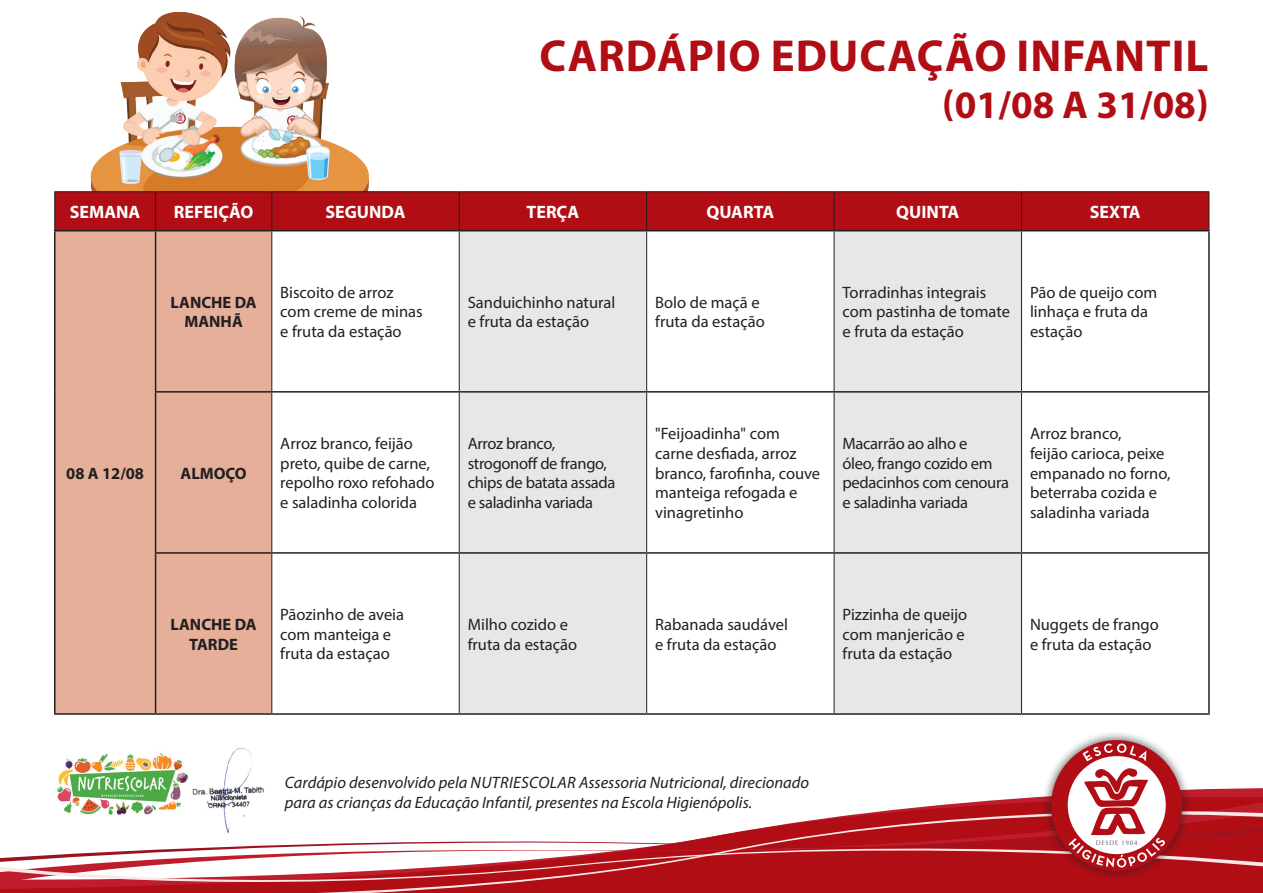
<style>
.page{position:relative;width:1263px;height:893px;background:#fff}
.page>*{position:absolute;margin:0;border:0;box-sizing:border-box;transform-origin:0 0}
.t1{font:700 45px "Myriad Pro";letter-spacing:.02em;color:#b00d15}
.t2{font:700 39px "Myriad Pro";color:#b00d15}
.t3{font:700 18px "Myriad Pro";color:#fff}
.t4{font:16.5px/19.8px "Myriad Pro";color:#231f20}
.t5{font:16.5px/19.8px "Myriad Pro";letter-spacing:-.02em;color:#231f20}
.t6{font:italic 16.5px/19.8px "Myriad Pro";color:#231f20}
.t7{font:700 16.5px/19.8px "Myriad Pro";color:#231f20;text-align:center}
</style>
<div class="page">
<img style="left:58px;top:753px;width:130px;height:33px">
<img style="left:224px;top:748px;width:28px;height:38px">
<img style="left:90px;top:11px;width:279px;height:180px">
<svg style="left:57px;top:789px;width:1206px;height:7px"></svg>
<svg style="left:0;top:796px;width:1263px;height:97px"></svg>
<div style="left:1042px;top:731px;width:149px;height:150px;background:#231f20;opacity:.75"></div>
<svg style="left:1051px;top:740px;width:131px;height:131px"></svg>
<div style="left:55px;top:192px;width:1153px;height:38px;background:#b00d15"></div>
<div style="left:56px;top:231px;width:215px;height:482px;background:#e5af9a"></div>
<svg style="left:460px;top:231px;width:561px;height:482px;fill:#e6e7e9"></svg>
<hr style="left:54px;top:191px;width:102px;height:1px;background:#231f20">
<hr style="left:54px;top:192px;width:1px;height:38px;background:#231f20">
<hr style="left:156px;top:191px;width:116px;height:1px;background:#231f20">
<hr style="left:155px;top:192px;width:1px;height:38px;background:#231f20">
<hr style="left:272px;top:191px;width:187px;height:1px;background:#231f20">
<hr style="left:271px;top:192px;width:1px;height:38px;background:#231f20">
<hr style="left:459px;top:191px;width:188px;height:1px;background:#231f20">
<hr style="left:459px;top:192px;width:1px;height:38px;background:#231f20">
<hr style="left:647px;top:191px;width:187px;height:1px;background:#231f20">
<hr style="left:646px;top:192px;width:1px;height:38px;background:#231f20">
<hr style="left:834px;top:191px;width:187px;height:1px;background:#231f20">
<hr style="left:834px;top:192px;width:1px;height:38px;background:#231f20">
<hr style="left:1021px;top:191px;width:188px;height:1px;background:#231f20">
<hr style="left:1021px;top:192px;width:1px;height:38px;background:#231f20">
<hr style="left:1208px;top:192px;width:1px;height:38px;background:#231f20">
<hr style="left:271px;top:231px;width:1px;height:160px;background:#231f20">
<hr style="left:459px;top:231px;width:1px;height:160px;background:#231f20">
<hr style="left:646px;top:231px;width:1px;height:160px;background:#231f20">
<hr style="left:834px;top:231px;width:1px;height:160px;background:#231f20">
<hr style="left:1021px;top:231px;width:1px;height:160px;background:#231f20">
<hr style="left:271px;top:393px;width:1px;height:159px;background:#231f20">
<hr style="left:459px;top:393px;width:1px;height:159px;background:#231f20">
<hr style="left:646px;top:393px;width:1px;height:159px;background:#231f20">
<hr style="left:834px;top:393px;width:1px;height:159px;background:#231f20">
<hr style="left:1021px;top:393px;width:1px;height:159px;background:#231f20">
<hr style="left:271px;top:554px;width:1px;height:159px;background:#231f20">
<hr style="left:459px;top:554px;width:1px;height:159px;background:#231f20">
<hr style="left:646px;top:554px;width:1px;height:159px;background:#231f20">
<hr style="left:834px;top:554px;width:1px;height:159px;background:#231f20">
<hr style="left:1021px;top:554px;width:1px;height:159px;background:#231f20">
<hr style="left:155px;top:391px;width:117px;height:2px;background:#231f20">
<hr style="left:272px;top:391px;width:187px;height:2px;background:#231f20">
<hr style="left:459px;top:391px;width:188px;height:2px;background:#231f20">
<hr style="left:647px;top:391px;width:187px;height:2px;background:#231f20">
<hr style="left:834px;top:391px;width:187px;height:2px;background:#231f20">
<hr style="left:1021px;top:391px;width:189px;height:2px;background:#231f20">
<hr style="left:155px;top:552px;width:117px;height:2px;background:#231f20">
<hr style="left:272px;top:552px;width:187px;height:2px;background:#231f20">
<hr style="left:459px;top:552px;width:188px;height:2px;background:#231f20">
<hr style="left:647px;top:552px;width:187px;height:2px;background:#231f20">
<hr style="left:834px;top:552px;width:187px;height:2px;background:#231f20">
<hr style="left:1021px;top:552px;width:189px;height:2px;background:#231f20">
<hr style="left:155px;top:231px;width:1px;height:160px;background:#231f20">
<hr style="left:155px;top:393px;width:1px;height:159px;background:#231f20">
<hr style="left:155px;top:554px;width:1px;height:159px;background:#231f20">
<hr style="left:54px;top:230px;width:102px;height:1px;background:#231f20">
<hr style="left:54px;top:231px;width:2px;height:161px;background:#231f20">
<hr style="left:54px;top:392px;width:2px;height:161px;background:#231f20">
<hr style="left:54px;top:553px;width:2px;height:160px;background:#231f20">
<hr style="left:54px;top:713px;width:102px;height:2px;background:#231f20">
<hr style="left:156px;top:230px;width:116px;height:1px;background:#231f20">
<hr style="left:272px;top:230px;width:187px;height:1px;background:#231f20">
<hr style="left:459px;top:230px;width:188px;height:1px;background:#231f20">
<hr style="left:647px;top:230px;width:187px;height:1px;background:#231f20">
<hr style="left:834px;top:230px;width:187px;height:1px;background:#231f20">
<hr style="left:1021px;top:230px;width:189px;height:1px;background:#231f20">
<hr style="left:1208px;top:231px;width:2px;height:160px;background:#231f20">
<hr style="left:1208px;top:393px;width:2px;height:159px;background:#231f20">
<hr style="left:1208px;top:554px;width:2px;height:159px;background:#231f20">
<hr style="left:156px;top:713px;width:116px;height:2px;background:#231f20">
<hr style="left:272px;top:713px;width:187px;height:2px;background:#231f20">
<hr style="left:459px;top:713px;width:188px;height:2px;background:#231f20">
<hr style="left:647px;top:713px;width:187px;height:2px;background:#231f20">
<hr style="left:834px;top:713px;width:187px;height:2px;background:#231f20">
<hr style="left:1021px;top:713px;width:189px;height:2px;background:#231f20">
<h1 class="t1" style="left:540px;top:27px;width:670px">CARDÁPIO EDUCAÇÃO INFANTIL</h1>
<h2 class="t2" style="left:942px;top:79px;width:268px">(01/08 A 31/08)</h2>
<p class="t3" style="left:70px;top:200px;width:72px">SEMANA</p>
<p class="t3" style="left:174px;top:200px;width:81px">REFEIÇÃO</p>
<p class="t3" style="left:325px;top:200px;width:82px">SEGUNDA</p>
<p class="t3" style="left:527px;top:200px;width:54px">TERÇA</p>
<p class="t3" style="left:707px;top:200px;width:69px">QUARTA</p>
<p class="t3" style="left:896px;top:200px;width:65px">QUINTA</p>
<p class="t3" style="left:1090px;top:200px;width:52px">SEXTA</p>
<p class="t7" style="left:171px;top:292px;width:88px">LANCHE DA<br>MANHÃ</p>
<p class="t4" style="left:280px;top:282px;width:144px">Biscoito de arroz com creme de minas e fruta da estação</p>
<p class="t4" style="left:468px;top:292px;width:149px">Sanduichinho natural e fruta da estação</p>
<p class="t4" style="left:655px;top:292px;width:111px">Bolo de maçã e fruta da estação</p>
<p class="t4" style="left:843px;top:282px;width:169px">Torradinhas integrais com pastinha de tomate e fruta da estação</p>
<p class="t4" style="left:1030px;top:282px;width:129px">Pão de queijo com linhaça e fruta da estação</p>
<p class="t7" style="left:66px;top:463px;width:79px">08 A 12/08</p>
<p class="t7" style="left:181px;top:463px;width:68px">ALMOÇO</p>
<p class="t4" style="left:280px;top:433px;width:156px">Arroz branco, feijão preto, quibe de carne, repolho roxo refohado e saladinha colorida</p>
<p class="t5" style="left:468px;top:433px;width:149px">Arroz branco, strogonoff de frango, chips de batata assada e saladinha variada</p>
<p class="t4" style="left:655px;top:423px;width:167px">"Feijoadinha" com carne desfiada, arroz branco, farofinha, couve manteiga refogada e vinagretinho</p>
<p class="t5" style="left:842px;top:433px;width:168px">Macarrão ao alho e<br>óleo, frango cozido em pedacinhos com cenoura e saladinha variada</p>
<p class="t4" style="left:1030px;top:423px;width:142px">Arroz branco,<br>feijão carioca, peixe empanado no forno, beterraba cozida e saladinha variada</p>
<p class="t7" style="left:171px;top:614px;width:88px">LANCHE DA<br>TARDE</p>
<p class="t4" style="left:280px;top:604px;width:125px">Pãozinho de aveia com manteiga e fruta da estaçao</p>
<p class="t4" style="left:468px;top:614px;width:111px">Milho cozido e fruta da estação</p>
<p class="t4" style="left:655px;top:614px;width:134px">Rabanada saudável e fruta da estação</p>
<p class="t4" style="left:842px;top:604px;width:126px">Pizzinha de queijo com manjericão e fruta da estação</p>
<p class="t4" style="left:1030px;top:614px;width:130px">Nuggets de frango e fruta da estação</p>
<p class="t6" style="left:285px;top:772px;width:526px">Cardápio desenvolvido pela NUTRIESCOLAR Assessoria Nutricional, direcionado para as crianças da Educação Infantil, presentes na Escola Higienópolis.</p>
</div>
